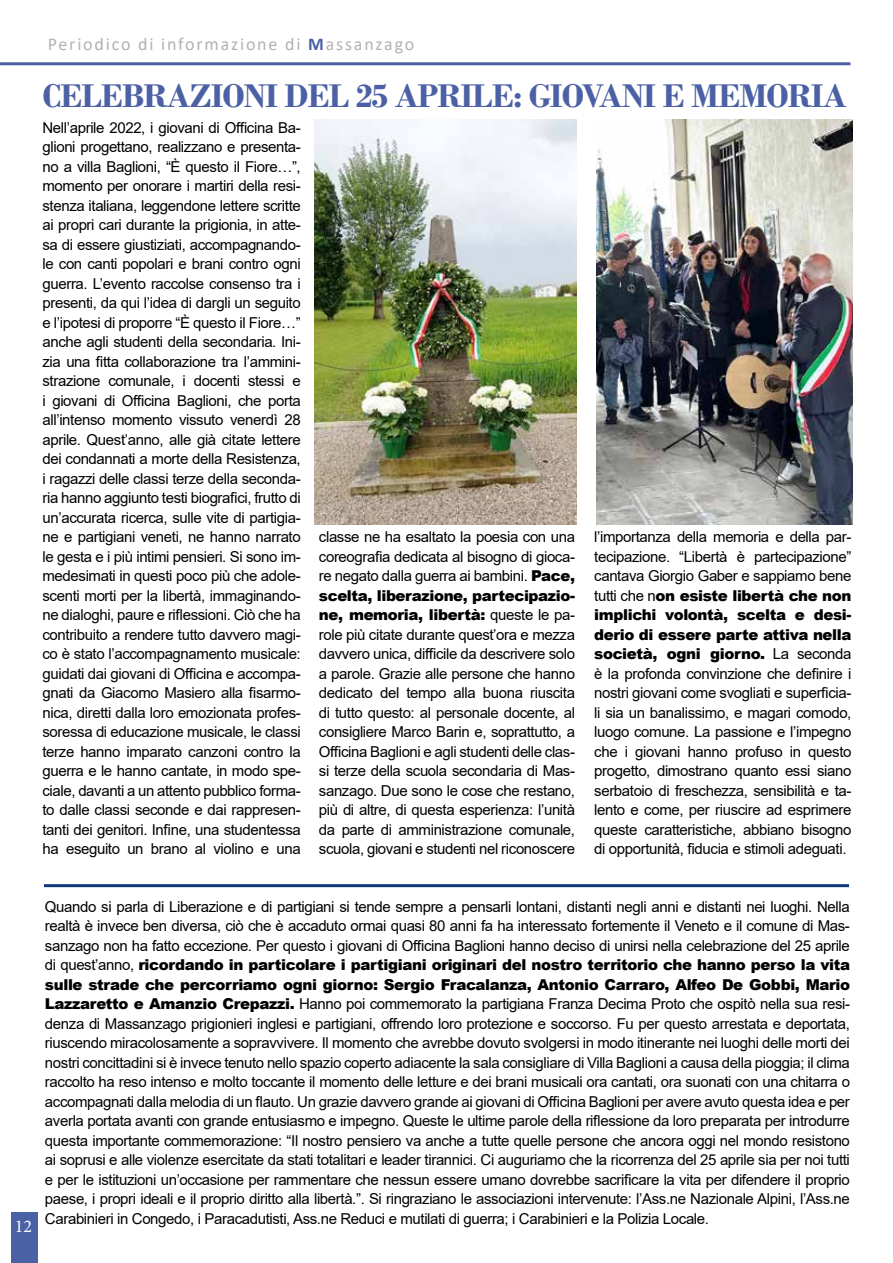
<style>
.page{position:relative;width:893px;height:1263px;background:#fff}
.page>*{position:absolute;margin:0;border:0;box-sizing:border-box;transform-origin:0 0}
.t1{font:700 34.5px "Bodoni";letter-spacing:-.03em;color:#4c61a5}
.t2{font:18px "Calibri";letter-spacing:.1em;color:#b3b2b2}
.t3{font:18px "Minion Pro";color:#fff}
.t4{font:15px/19.5px "Arial";letter-spacing:-.025em;color:#000;text-align:justify}
.s1{font-weight:700;color:#4a61a6}
.s2{font-weight:900}
</style>
<div class="page">
<div style="left:11px;top:1212px;width:26px;height:51px;background:#4a61a6"></div>
<hr style="left:0;top:62px;width:850px;height:3px;background:#4a61a6">
<hr style="left:44px;top:884px;width:805px;height:3px;background:#14387f">
<img style="left:315px;top:120px;width:261px;height:405px">
<img style="left:596px;top:120px;width:257px;height:405px">
<p class="t2" style="left:48px;top:31px;width:368px">Periodico di informazione di <span class="s1">M</span>assanzago</p>
<h1 class="t1" style="left:43px;top:75px;width:806px">CELEBRAZIONI DEL 25 APRILE: GIOVANI E MEMORIA</h1>
<p class="t4" style="left:43px;top:118px;width:260px">Nell’aprile 2022, i giovani di Officina Ba&shy;glioni progettano, realizzano e presenta&shy;no a villa Baglioni, “È questo il Fiore…”, momento per onorare i martiri della resi&shy;stenza italiana, leggendone lettere scritte ai propri cari durante la prigionia, in atte&shy;sa di essere giustiziati, accompagnando&shy;le con canti popolari e brani contro ogni guerra. L’evento raccolse consenso tra i presenti, da qui l’idea di dargli un seguito e l’ipotesi di proporre “È questo il Fiore…” anche agli studenti della secondaria. Ini&shy;zia una fitta collaborazione tra l’ammini&shy;strazione comunale, i docenti stessi e i giovani di Officina Baglioni, che porta all’intenso momento vissuto venerdì 28 aprile. Quest’anno, alle già citate lettere dei condannati a morte della Resistenza, i ragazzi delle classi terze della seconda&shy;ria hanno aggiunto testi biografici, frutto di un’accurata ricerca, sulle vite di partigia&shy;ne e partigiani veneti, ne hanno narrato le gesta e i più intimi pensieri. Si sono im&shy;medesimati in questi poco più che adole&shy;scenti morti per la libertà, immaginando&shy;ne dialoghi, paure e riflessioni. Ciò che ha contribuito a rendere tutto davvero magi&shy;co è stato l’accompagnamento musicale: guidati dai giovani di Officina e accompa&shy;gnati da Giacomo Masiero alla fisarmo&shy;nica, diretti dalla loro emozionata profes&shy;soressa di educazione musicale, le classi terze hanno imparato canzoni contro la guerra e le hanno cantate, in modo spe&shy;ciale, davanti a un attento pubblico forma&shy;to dalle classi seconde e dai rappresen&shy;tanti dei genitori. Infine, una studentessa ha eseguito un brano al violino e una</p>
<p class="t4" style="left:319px;top:527px;width:258px">classe ne ha esaltato la poesia con una coreografia dedicata al bisogno di gioca&shy;re negato dalla guerra ai bambini. <span class="s2">Pace, scelta, liberazione, partecipazio&shy;ne, memoria, libertà:</span> queste le pa&shy;role più citate durante quest’ora e mezza davvero unica, difficile da descrivere solo a parole. Grazie alle persone che hanno dedicato del tempo alla buona riuscita di tutto questo: al personale docente, al consigliere Marco Barin e, soprattutto, a Officina Baglioni e agli studenti delle clas&shy;si terze della scuola secondaria di Mas&shy;sanzago. Due sono le cose che restano, più di altre, di questa esperienza: l’unità da parte di amministrazione comunale, scuola, giovani e studenti nel riconoscere</p>
<p class="t4" style="left:594px;top:527px;width:259px">l’importanza della memoria e della par&shy;tecipazione. “Libertà è partecipazione” cantava Giorgio Gaber e sappiamo bene tutti che n<span class="s2">on esiste libertà che non implichi volontà, scelta e desi&shy;derio di essere parte attiva nella società, ogni giorno.</span> La seconda è la profonda convinzione che definire i nostri giovani come svogliati e superficia&shy;li sia un banalissimo, e magari comodo, luogo comune. La passione e l’impegno che i giovani hanno profuso in questo progetto, dimostrano quanto essi siano serbatoio di freschezza, sensibilità e ta&shy;lento e come, per riuscire ad esprimere queste caratteristiche, abbiano bisogno di opportunità, fiducia e stimoli adeguati.</p>
<p class="t3" style="left:15px;top:1214px;width:19px">12</p>
<p class="t4" style="left:45px;top:897px;width:807px">Quando si parla di Liberazione e di partigiani si tende sempre a pensarli lontani, distanti negli anni e distanti nei luoghi. Nella realtà è invece ben diversa, ciò che è accaduto ormai quasi 80 anni fa ha interessato fortemente il Veneto e il comune di Mas&shy;sanzago non ha fatto eccezione. Per questo i giovani di Officina Baglioni hanno deciso di unirsi nella celebrazione del 25 aprile di quest’anno, <span class="s2">ricordando in particolare i partigiani originari del nostro territorio che hanno perso la vita sulle strade che percorriamo ogni giorno: Sergio Fracalanza, Antonio Carraro, Alfeo De Gobbi, Mario Lazzaretto e Amanzio Crepazzi.</span> Hanno poi commemorato la partigiana Franza Decima Proto che ospitò nella sua resi&shy;denza di Massanzago prigionieri inglesi e partigiani, offrendo loro protezione e soccorso. Fu per questo arrestata e deportata, riuscendo miracolosamente a sopravvivere. Il momento che avrebbe dovuto svolgersi in modo itinerante nei luoghi delle morti dei nostri concittadini si è invece tenuto nello spazio coperto adiacente la sala consigliare di Villa Baglioni a causa della pioggia; il clima raccolto ha reso intenso e molto toccante il momento delle letture e dei brani musicali ora cantati, ora suonati con una chitarra o accompagnati dalla melodia di un flauto. Un grazie davvero grande ai giovani di Officina Baglioni per avere avuto questa idea e per averla portata avanti con grande entusiasmo e impegno. Queste le ultime parole della riflessione da loro preparata per introdurre questa importante commemorazione: “Il nostro pensiero va anche a tutte quelle persone che ancora oggi nel mondo resistono ai soprusi e alle violenze esercitate da stati totalitari e leader tirannici. Ci auguriamo che la ricorrenza del 25 aprile sia per noi tutti e per le istituzioni un’occasione per rammentare che nessun essere umano dovrebbe sacrificare la vita per difendere il proprio paese, i propri ideali e il proprio diritto alla libertà.”. Si ringraziano le associazioni intervenute: l’Ass.ne Nazionale Alpini, l’Ass.ne Carabinieri in Congedo, i Paracadutisti, Ass.ne Reduci e mutilati di guerra; i Carabinieri e la Polizia Locale.</p>
</div>
